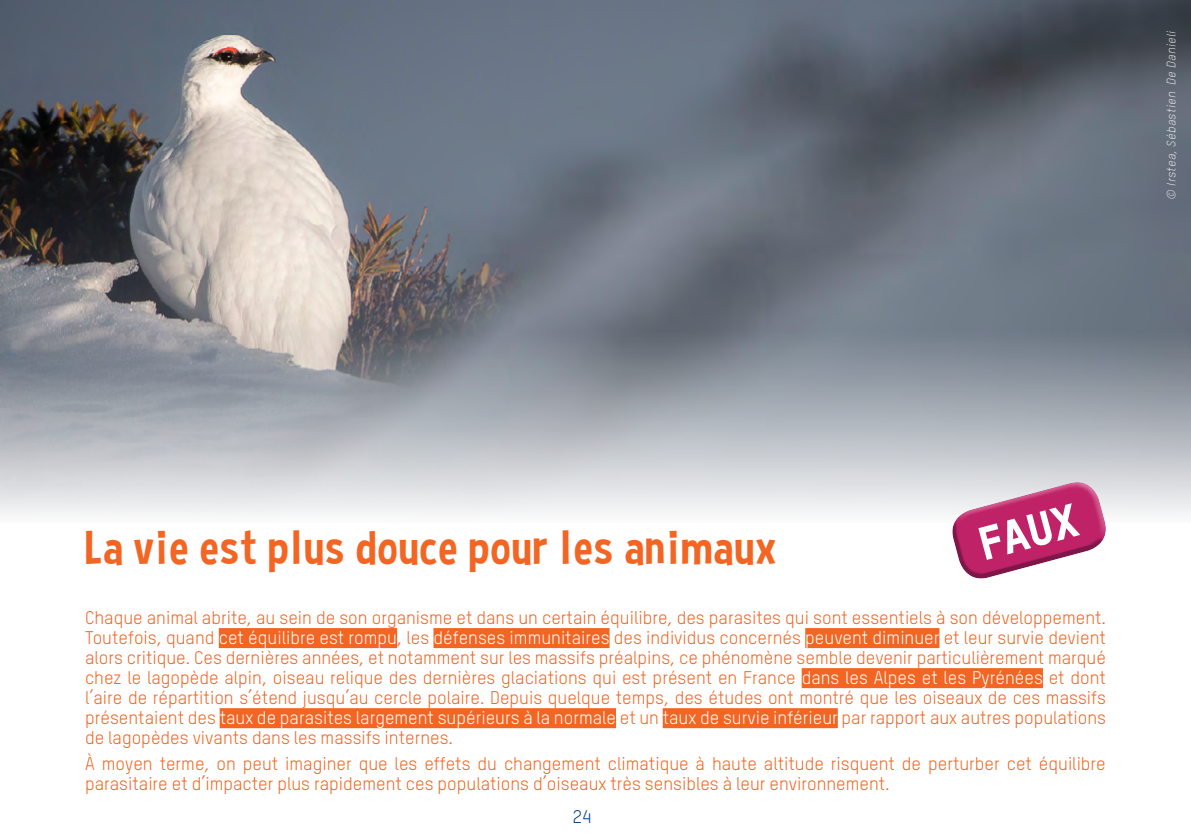
<style>
.page{position:relative;width:1191px;height:840px;background:#fff}
.page>*{position:absolute;margin:0;border:0;box-sizing:border-box;transform-origin:0 0}
.t1{font:48px "Curse Casual";letter-spacing:.02em;color:#f26522}
.t2{font:46px "TSTAR Headline";color:#fff}
.t3{font:18px/20px "TSTAR";color:#f26522;text-align:justify}
.t4{font:18px "TSTAR";color:#023f88}
.t5{font:italic 300 12px "TSTAR";letter-spacing:.04em;color:#fff}
.s1{color:#fff}
</style>
<div class="page">
<div style="left:219px;top:627px;width:178px;height:20px;background:#f26522"></div>
<div style="left:433px;top:627px;width:176px;height:20px;background:#f26522"></div>
<div style="left:805px;top:627px;width:134px;height:20px;background:#f26522"></div>
<div style="left:801px;top:667px;width:242px;height:20px;background:#f26522"></div>
<div style="left:220px;top:707px;width:396px;height:20px;background:#f26522"></div>
<div style="left:662px;top:707px;width:176px;height:20px;background:#f26522"></div>
<img style="left:0;top:0;width:1191px;height:514px">
<svg style="left:942px;top:472px;width:173px;height:107px"></svg>
<p class="t5" style="left:1164px;top:200px;width:170px;rotate:-90deg">© Irstea, Sébastien De Danieli</p>
<h2 class="t2" style="left:972px;top:517px;width:102px;rotate:-15deg">FAUX</h2>
<h1 class="t1" style="left:85px;top:519px;width:693px">La vie est plus douce pour les animaux</h1>
<p class="t3" style="left:85px;top:607px;width:1022px">Chaque animal abrite, au sein de son organisme et dans un certain équilibre, des parasites qui sont essentiels à son développement.<br>Toutefois, quand <span class="s1">cet équilibre est rompu</span>, les <span class="s1">défenses immunitaires</span> des individus concernés <span class="s1">peuvent diminuer</span> et leur survie devient alors critique. Ces dernières années, et notamment sur les massifs préalpins, ce phénomène semble devenir particulièrement marqué chez le lagopède alpin, oiseau relique des dernières glaciations qui est présent en France <span class="s1">dans les Alpes et les Pyrénées</span> et dont l’aire de répartition s’étend jusqu’au cercle polaire. Depuis quelque temps, des études ont montré que les oiseaux de ces massifs présentaient des <span class="s1">taux de parasites largement supérieurs à la normale</span> et un <span class="s1">taux de survie inférieur</span> par rapport aux autres populations de lagopèdes vivants dans les massifs internes.</p>
<p class="t3" style="left:85px;top:752px;width:1022px">À moyen terme, on peut imaginer que les effets du changement climatique à haute altitude risquent de perturber cet équilibre parasitaire et d’impacter plus rapidement ces populations d’oiseaux très sensibles à leur environnement.</p>
<p class="t4" style="left:573px;top:805px;width:20px">24</p>
</div>
